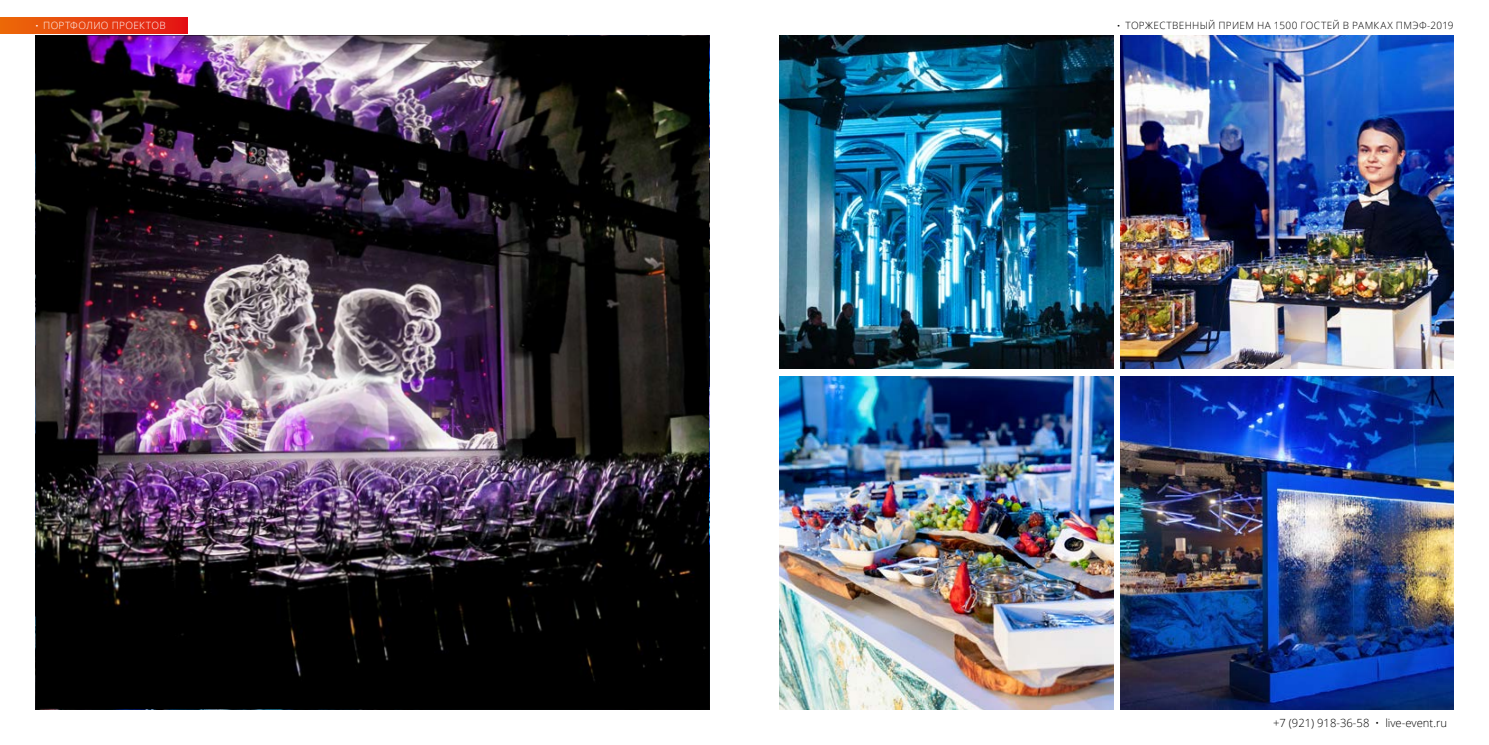
<style>
.page{position:relative;width:1489px;height:745px;background:#fff}
.page>*{position:absolute;margin:0;border:0;box-sizing:border-box;transform-origin:0 0}
.t1{font:300 11.25px "Open Sans";color:#000}
.t2{font:300 10px "Open Sans";letter-spacing:.03em;color:#000}
.t3{font:300 10px "Open Sans";letter-spacing:.035em;color:#fff}
.s1{font-family:"Academy";font-weight:400}
</style>
<div class="page">
<img style="left:1120px;top:376px;width:333px;height:333px">
<img style="left:1120px;top:35px;width:333px;height:334px">
<img style="left:780px;top:35px;width:333px;height:334px">
<img style="left:780px;top:376px;width:333px;height:333px">
<img style="left:35px;top:35px;width:674px;height:674px">
<svg style="left:0;top:18px;width:188px;height:15px;background:#e7400f"></svg>
<p class="t3" style="left:35px;top:19px;width:132px"><span class="s1">•</span> ПОРТФОЛИО ПРОЕКТОВ</p>
<p class="t2" style="left:1116px;top:19px;width:338px"><span class="s1">•</span> ТОРЖЕСТВЕННЫЙ ПРИЕМ НА 1500 ГОСТЕЙ В РАМКАХ ПМЭФ-2019</p>
<p class="t1" style="left:1272px;top:715px;width:175px">+7 (921) 918-36-58 • live-event.ru</p>
</div>
